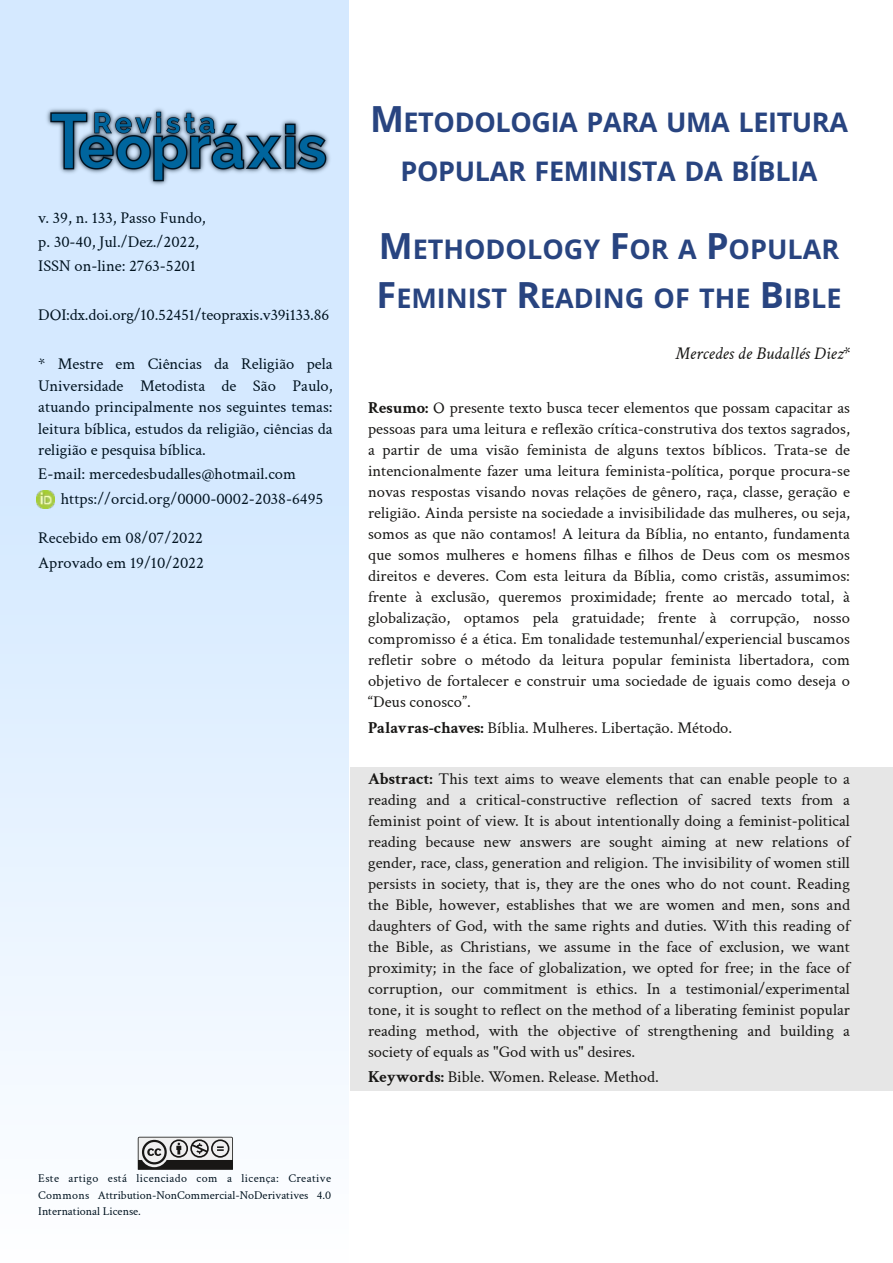
<style>
.page{position:relative;width:893px;height:1263px;background:#fff}
.page>*{position:absolute;margin:0;border:0;box-sizing:border-box;transform-origin:0 0}
.t1{font:700 27px/49.1px "Open Sans";letter-spacing:-.01em;color:#284480;text-align:center}
.t2{font:italic 18px "Crimson Text";letter-spacing:.005em;color:#181715}
.t3{font:16.5px/21px "Crimson Text";color:#181715;text-align:justify}
.t4{font:16.5px/24.5px "Crimson Text";color:#00121f}
.t5{font:12px/16.5px "Crimson Text";color:#00121f;text-align:justify}
.s1{font-size:36px}
.s2{font-weight:700}
</style>
<div class="page">
<div style="left:0;top:0;width:349px;height:1263px;background:#fff;opacity:.2"></div>
<img style="left:39px;top:106px;width:293px;height:81px">
<svg style="left:138px;top:1137px;width:95px;height:33px"></svg>
<div style="left:350px;top:767px;width:543px;height:323px;background:#e6e6e6"></div>
<img style="left:37px;top:491px;width:18px;height:18px">
<p class="t4" style="left:38px;top:205px;width:169px">v. 39, n. 133, Passo Fundo, p. 30-40, Jul./Dez./2022,<br>ISSN on-line: 2763-5201</p>
<p class="t4" style="left:38px;top:303px;width:292px">DOI:dx.doi.org/10.52451/teopraxis.v39i133.86</p>
<p class="t4" style="left:38px;top:354px;width:296px;line-height:21.5px;text-align:justify">* Mestre em Ciências da Religião pela Universidade Metodista de São Paulo, atuando principalmente nos seguintes temas: leitura bíblica, estudos da religião, ciências da religião e pesquisa bíblica.</p>
<p class="t4" style="left:61px;top:462px;width:264px;text-indent:-22px">E-mail: mercedesbudalles@hotmail.com https://orcid.org/0000-0002-2038-6495</p>
<p class="t4" style="left:38px;top:526px;width:167px">Recebido em 08/07/2022<br>Aprovado em 19/10/2022</p>
<p class="t5" style="left:38px;top:1170px;width:294px">Este artigo está licenciado com a licença: Creative Commons Attribution-NonCommercial-NoDerivatives 4.0<br>International License.</p>
<h1 class="t1" style="left:370px;top:97px;width:479px"><span class="s1">M</span>ETODOLOGIA PARA UMA LEITURA<br>POPULAR FEMINISTA DA BÍBLIA</h1>
<h1 class="t1" style="left:377px;top:224px;width:466px;text-align:left"><span class="s1">M</span>ETHODOLOGY <span class="s1">F</span>OR A <span class="s1">P</span>OPULAR<br><span class="s1">F</span>EMINIST <span class="s1">R</span>EADING OF THE <span class="s1">B</span>IBLE</h1>
<p class="t2" style="left:676px;top:342px;width:176px">Mercedes de Budallés Diez*</p>
<p class="t3" style="left:368px;top:398px;width:483px"><span class="s2">Resumo:</span> O presente texto busca tecer elementos que possam capacitar as pessoas para uma leitura e reflexão crítica-construtiva dos textos sagrados, a partir de uma visão feminista de alguns textos bíblicos. Trata-se de intencionalmente fazer uma leitura feminista-política, porque procura-se novas respostas visando novas relações de gênero, raça, classe, geração e religião. Ainda persiste na sociedade a invisibilidade das mulheres, ou seja, somos as que não contamos! A leitura da Bíblia, no entanto, fundamenta que somos mulheres e homens filhas e filhos de Deus com os mesmos direitos e deveres. Com esta leitura da Bíblia, como cristãs, assumimos: frente à exclusão, queremos proximidade; frente ao mercado total, à globalização, optamos pela gratuidade; frente à corrupção, nosso compromisso é a ética. Em tonalidade testemunhal/experiencial buscamos refletir sobre o método da leitura popular feminista libertadora, com objetivo de fortalecer e construir uma sociedade de iguais como deseja o “Deus conosco”.</p>
<p class="t3" style="left:368px;top:717px;width:366px"><span class="s2">Palavras-chaves:</span> Bíblia. Mulheres. Libertação. Método.</p>
<p class="t3" style="left:368px;top:768px;width:483px"><span class="s2">Abstract:</span> This text aims to weave elements that can enable people to a reading and a critical-constructive reflection of sacred texts from a feminist point of view. It is about intentionally doing a feminist-political reading because new answers are sought aiming at new relations of gender, race, class, generation and religion. The invisibility of women still persists in society, that is, they are the ones who do not count. Reading the Bible, however, establishes that we are women and men, sons and daughters of God, with the same rights and duties. With this reading of the Bible, as Christians, we assume in the face of exclusion, we want proximity; in the face of globalization, we opted for free; in the face of corruption, our commitment is ethics. In a testimonial/experimental tone, it is sought to reflect on the method of a liberating feminist popular reading method, with the objective of strengthening and building a society of equals as "God with us" desires.</p>
<p class="t3" style="left:368px;top:1067px;width:292px"><span class="s2">Keywords:</span> Bible. Women. Release. Method.</p>
</div>
